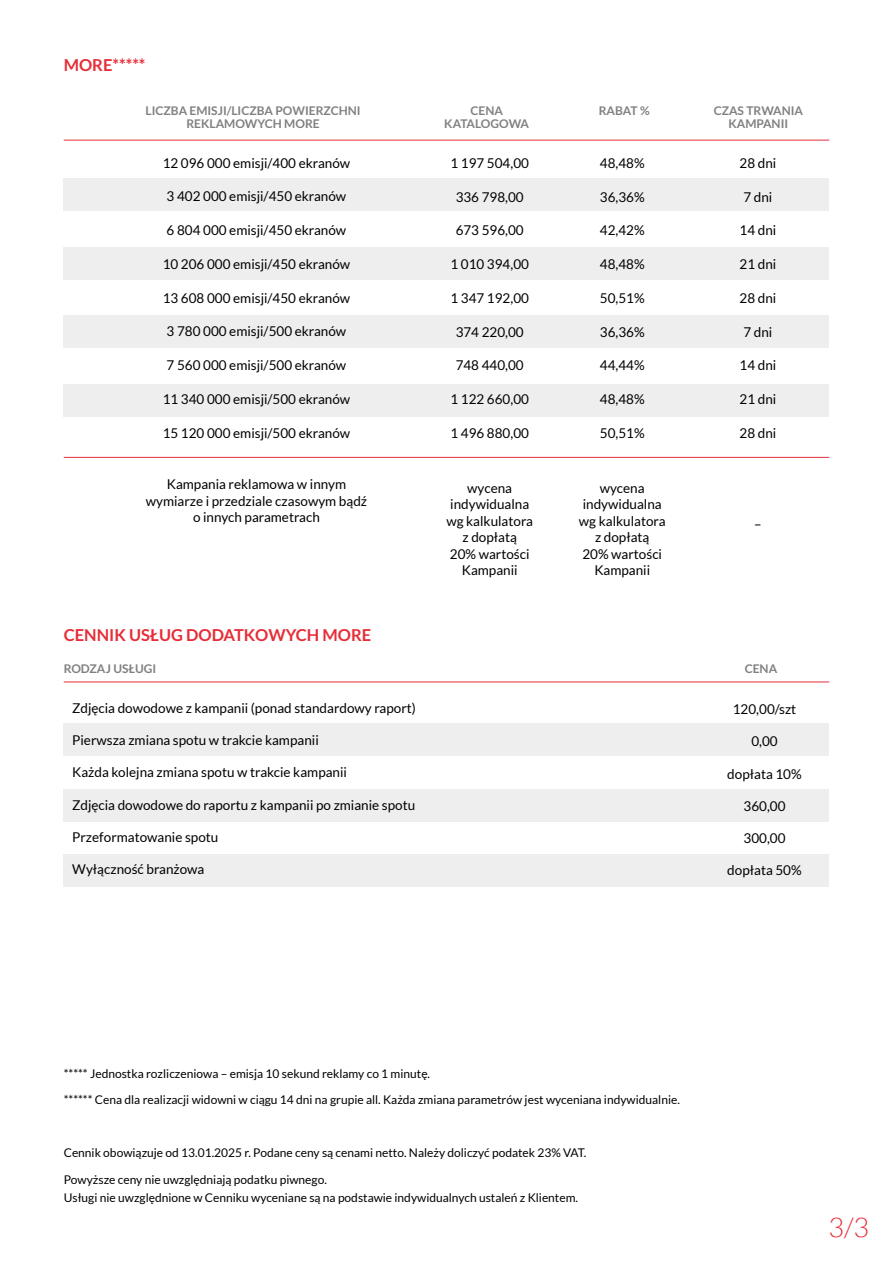
<style>
.page{position:relative;width:893px;height:1263px;background:#fff}
.page>*{position:absolute;margin:0;border:0;box-sizing:border-box;transform-origin:0 0}
.t1{font:300 27px "Lato";color:#e62d38}
.t2{font:700 16.5px "Lato";color:#e62d38}
.t3{font:13.5px/16.5px "Lato";color:#000;text-align:center}
.t4{font:12px/18px "Lato";color:#000}
.t5{font:700 12px/12.9px "Lato";color:#818080;text-align:center}
</style>
<div class="page">
<hr style="left:64px;top:140px;width:765px;height:1px;background:#e62d38">
<hr style="left:64px;top:457px;width:765px;height:1px;background:#e62d38">
<div style="left:64px;top:179px;width:765px;height:32px;background:#eee"></div>
<div style="left:64px;top:247px;width:765px;height:32px;background:#eee"></div>
<div style="left:64px;top:316px;width:765px;height:32px;background:#eee"></div>
<div style="left:64px;top:384px;width:765px;height:32px;background:#eee"></div>
<hr style="left:64px;top:681px;width:765px;height:1px;background:#e62d38">
<div style="left:64px;top:723px;width:765px;height:32px;background:#eee"></div>
<div style="left:64px;top:789px;width:765px;height:32px;background:#eee"></div>
<div style="left:64px;top:854px;width:765px;height:32px;background:#eee"></div>
<p class="t2" style="left:64px;top:56px;width:83px">MORE*****</p>
<p class="t5" style="left:145px;top:104px;width:217px">LICZBA EMISJI/LICZBA POWIERZCHNI<br>REKLAMOWYCH MORE</p>
<p class="t3" style="left:163px;top:154px;width:189px">12 096 000 emisji/400 ekranów</p>
<p class="t3" style="left:167px;top:188px;width:181px">3 402 000 emisji/450 ekranów</p>
<p class="t3" style="left:167px;top:222px;width:181px">6 804 000 emisji/450 ekranów</p>
<p class="t3" style="left:163px;top:256px;width:189px">10 206 000 emisji/450 ekranów</p>
<p class="t3" style="left:163px;top:289px;width:189px">13 608 000 emisji/450 ekranów</p>
<p class="t3" style="left:167px;top:323px;width:181px">3 780 000 emisji/500 ekranów</p>
<p class="t3" style="left:167px;top:357px;width:181px">7 560 000 emisji/500 ekranów</p>
<p class="t3" style="left:163px;top:391px;width:189px">11 340 000 emisji/500 ekranów</p>
<p class="t3" style="left:163px;top:424px;width:189px">15 120 000 emisji/500 ekranów</p>
<p class="t3" style="left:146px;top:476px;width:223px">Kampania reklamowa w innym wymiarze i przedziale czasowym bądź o innych parametrach</p>
<p class="t2" style="left:64px;top:625px;width:309px">CENNIK USŁUG DODATKOWYCH MORE</p>
<p class="t5" style="left:444px;top:104px;width:86px">CENA<br>KATALOGOWA</p>
<p class="t3" style="left:450px;top:155px;width:80px">1 197 504,00</p>
<p class="t3" style="left:456px;top:188px;width:70px">336 798,00</p>
<p class="t3" style="left:456px;top:222px;width:70px">673 596,00</p>
<p class="t3" style="left:450px;top:256px;width:80px">1 010 394,00</p>
<p class="t3" style="left:450px;top:290px;width:80px">1 347 192,00</p>
<p class="t3" style="left:456px;top:323px;width:70px">374 220,00</p>
<p class="t3" style="left:456px;top:357px;width:70px">748 440,00</p>
<p class="t3" style="left:450px;top:391px;width:80px">1 122 660,00</p>
<p class="t3" style="left:450px;top:425px;width:80px">1 496 880,00</p>
<p class="t3" style="left:446px;top:479px;width:88px">wycena indywidualna wg kalkulatora z dopłatą<br>20% wartości<br>Kampanii</p>
<p class="t5" style="left:599px;top:104px;width:52px">RABAT %</p>
<p class="t5" style="left:714px;top:104px;width:91px">CZAS TRWANIA<br>KAMPANII</p>
<p class="t3" style="left:600px;top:155px;width:46px">48,48%</p>
<p class="t3" style="left:600px;top:188px;width:46px">36,36%</p>
<p class="t3" style="left:600px;top:222px;width:46px">42,42%</p>
<p class="t3" style="left:600px;top:256px;width:46px">48,48%</p>
<p class="t3" style="left:600px;top:290px;width:46px">50,51%</p>
<p class="t3" style="left:600px;top:323px;width:46px">36,36%</p>
<p class="t3" style="left:600px;top:357px;width:46px">44,44%</p>
<p class="t3" style="left:600px;top:391px;width:46px">48,48%</p>
<p class="t3" style="left:600px;top:425px;width:46px">50,51%</p>
<p class="t3" style="left:579px;top:479px;width:88px">wycena indywidualna wg kalkulatora z dopłatą<br>20% wartości<br>Kampanii</p>
<p class="t3" style="left:739px;top:155px;width:38px">28 dni</p>
<p class="t3" style="left:743px;top:188px;width:30px">7 dni</p>
<p class="t3" style="left:739px;top:222px;width:38px">14 dni</p>
<p class="t3" style="left:739px;top:256px;width:38px">21 dni</p>
<p class="t3" style="left:739px;top:290px;width:38px">28 dni</p>
<p class="t3" style="left:743px;top:323px;width:30px">7 dni</p>
<p class="t3" style="left:739px;top:357px;width:38px">14 dni</p>
<p class="t3" style="left:739px;top:391px;width:38px">21 dni</p>
<p class="t3" style="left:739px;top:425px;width:38px">28 dni</p>
<p class="t3" style="left:754px;top:516px;width:9px">–</p>
<p class="t5" style="left:64px;top:662px;width:94px">RODZAJ USŁUGI</p>
<p class="t5" style="left:745px;top:662px;width:34px">CENA</p>
<p class="t3" style="left:72px;top:700px;width:345px">Zdjęcia dowodowe z kampanii (ponad standardowy raport)</p>
<p class="t3" style="left:72px;top:732px;width:248px">Pierwsza zmiana spotu w trakcie kampanii</p>
<p class="t3" style="left:72px;top:764px;width:276px">Każda kolejna zmiana spotu w trakcie kampanii</p>
<p class="t3" style="left:72px;top:796px;width:344px">Zdjęcia dowodowe do raportu z kampanii po zmianie spotu</p>
<p class="t3" style="left:72px;top:829px;width:148px">Przeformatowanie spotu</p>
<p class="t3" style="left:72px;top:861px;width:134px">Wyłączność branżowa</p>
<p class="t3" style="left:733px;top:701px;width:65px">120,00/szt</p>
<p class="t3" style="left:751px;top:733px;width:28px">0,00</p>
<p class="t3" style="left:727px;top:765px;width:76px">dopłata 10%</p>
<p class="t3" style="left:743px;top:797px;width:44px">360,00</p>
<p class="t3" style="left:743px;top:830px;width:44px">300,00</p>
<p class="t3" style="left:727px;top:862px;width:76px">dopłata 50%</p>
<p class="t4" style="left:64px;top:1064px;width:368px">***** Jednostka rozliczeniowa – emisja 10 sekund reklamy co 1 minutę.</p>
<p class="t4" style="left:64px;top:1090px;width:618px">****** Cena dla realizacji widowni w ciągu 14 dni na grupie all. Każda zmiana parametrów jest wyceniana indywidualnie.</p>
<p class="t4" style="left:64px;top:1143px;width:524px">Cennik obowiązuje od 13.01.2025 r. Podane ceny są cenami netto. Należy doliczyć podatek 23% VAT.</p>
<p class="t4" style="left:64px;top:1170px;width:516px">Powyższe ceny nie uwzględniają podatku piwnego.<br>Usługi nie uwzględnione w Cenniku wyceniane są na podstawie indywidualnych ustaleń z Klientem.</p>
<h1 class="t1" style="left:828px;top:1213px;width:42px">3/3</h1>
</div>
